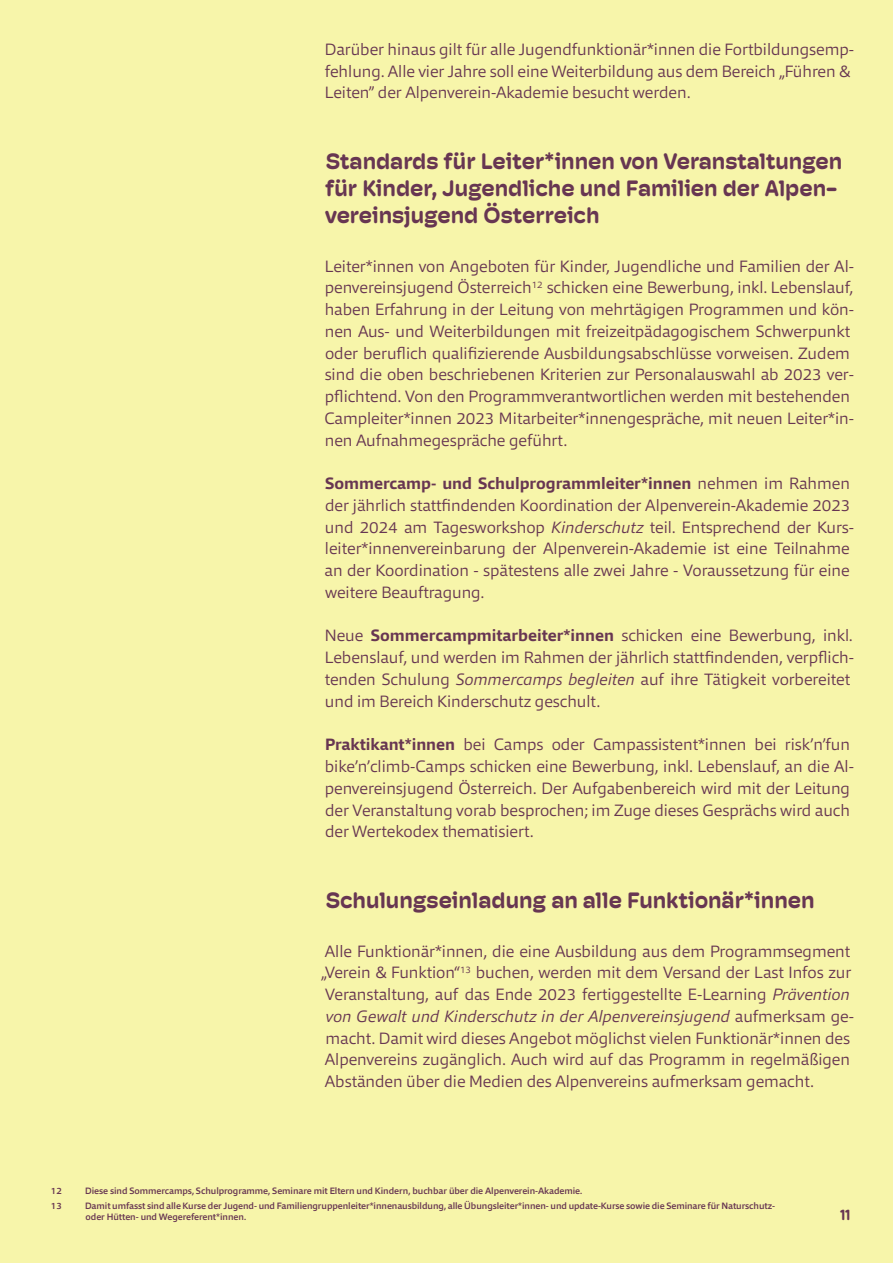
<style>
.page{position:relative;width:893px;height:1263px;background:#f7f5aa}
.page>*{position:absolute;margin:0;border:0;box-sizing:border-box;transform-origin:0 0}
.heading_3{font:700 22.5px/27px "Hoss Round";color:#673652}
.Normaltext{font:300 16.5px/21.8px "Qubo";color:#673652}
.heading_3-2{font:300 16.5px/21.8px "Qubo";color:#673652}
.t1{font:700 15px "Hoss Round";color:#673652}
.annotation_text{font:500 9.3px/11.1px "Qubo";letter-spacing:-.005em;color:#673652}
.s1{font-weight:700}
.s2{font-style:italic}
</style>
<div class="page">
<p class="Normaltext" style="left:325px;top:38px;width:531px">Darüber hinaus gilt für alle Jugendfunktionär*innen die Fortbildungsemp&shy;fehlung. Alle vier Jahre soll eine Weiterbildung aus dem Bereich „Führen &amp;<br>Leiten” der Alpenverein-Akademie besucht werden.</p>
<p class="heading_3" style="left:325px;top:148px;width:519px">Standards für Leiter*innen von Veranstaltungen für Kinder, Jugendliche und Familien der Alpen&shy;vereinsjugend Österreich</p>
<p class="Normaltext" style="left:324px;top:255px;width:531px">Leiter*innen von Angeboten für Kinder, Jugendliche und Familien der Al&shy;penvereinsjugend Österreich<sup>12</sup> schicken eine Bewerbung, inkl. Lebenslauf, haben Erfahrung in der Leitung von mehrtägigen Programmen und kön&shy;nen Aus- und Weiterbildungen mit freizeitpädagogischem Schwerpunkt oder beruflich qualifizierende Ausbildungsabschlüsse vorweisen. Zudem sind die oben beschriebenen Kriterien zur Personalauswahl ab 2023 ver&shy;pflichtend. Von den Programmverantwortlichen werden mit bestehenden Campleiter*innen 2023 Mitarbeiter*innengespräche, mit neuen Leiter*in&shy;nen Aufnahmegespräche geführt.</p>
<p class="Normaltext" style="left:325px;top:472px;width:531px"><span class="s1">Sommercamp- und Schulprogrammleiter*innen</span> nehmen im Rahmen der jährlich stattfindenden Koordination der Alpenverein-Akademie 2023 und 2024 am Tagesworkshop <span class="s2">Kinderschutz</span> teil. Entsprechend der Kurs&shy;leiter*innenvereinbarung der Alpenverein-Akademie ist eine Teilnahme an der Koordination - spätestens alle zwei Jahre - Voraussetzung für eine weitere Beauftragung.</p>
<p class="Normaltext" style="left:325px;top:625px;width:531px">Neue <span class="s1">Sommercampmitarbeiter*innen</span> schicken eine Bewerbung, inkl.<br>Lebenslauf, und werden im Rahmen der jährlich stattfindenden, verpflich&shy;tenden Schulung <span class="s2">Sommercamps begleiten</span> auf ihre Tätigkeit vorbereitet und im Bereich Kinderschutz geschult.</p>
<p class="Normaltext" style="left:325px;top:733px;width:531px"><span class="s1">Praktikant*innen</span> bei Camps oder Campassistent*innen bei risk’n’fun bike’n’climb-Camps schicken eine Bewerbung, inkl. Lebenslauf, an die Al&shy;penvereinsjugend Österreich. Der Aufgabenbereich wird mit der Leitung der Veranstaltung vorab besprochen; im Zuge dieses Gesprächs wird auch der Wertekodex thematisiert.</p>
<p class="heading_3" style="left:326px;top:886px;width:490px">Schulungseinladung an alle Funktionär*innen</p>
<p class="heading_3-2" style="left:321px;top:940px;width:534px">Alle Funktionär*innen, die eine Ausbildung aus dem Programmsegment „Verein &amp; Funktion“<sup>13</sup> buchen, werden mit dem Versand der Last Infos zur Veranstaltung, auf das Ende 2023 fertiggestellte E-Learning <span class="s2">Prävention von Gewalt und Kinderschutz in der Alpenvereinsjugend</span> aufmerksam ge&shy;macht. Damit wird dieses Angebot möglichst vielen Funktionär*innen des Alpenvereins zugänglich. Auch wird auf das Programm in regelmäßigen Abständen über die Medien des Alpenvereins aufmerksam gemacht.</p>
<p class="annotation_text" style="left:51px;top:1185px;width:13px">12</p>
<p class="annotation_text" style="left:85px;top:1185px;width:499px">Diese sind Sommercamps, Schulprogramme, Seminare mit Eltern und Kindern, buchbar über die Alpenverein-Akademie.</p>
<p class="annotation_text" style="left:51px;top:1200px;width:13px">13</p>
<p class="annotation_text" style="left:85px;top:1200px;width:692px">Damit umfasst sind alle Kurse der Jugend- und Familiengruppenleiter*innenausbildung, alle Übungsleiter*innen- und update-Kurse sowie die Seminare für Naturschutz&shy;oder Hütten- und Wegereferent*innen.</p>
<p class="t1" style="left:840px;top:1207px;width:12px">11</p>
</div>
